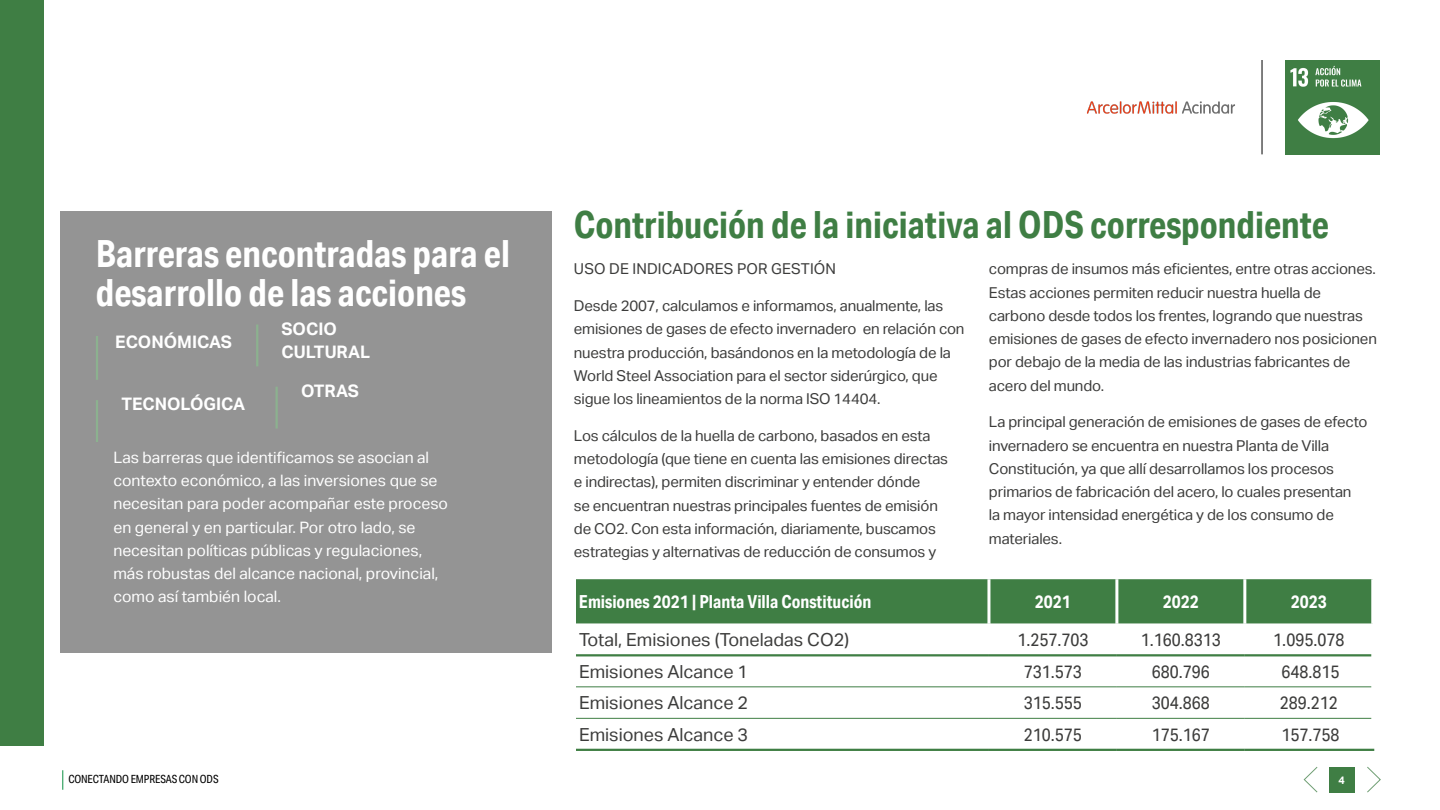
<style>
.page{position:relative;width:1440px;height:810px;background:#fff}
.page>*{position:absolute;margin:0;border:0;box-sizing:border-box;transform-origin:0 0}
.t1{font:700 37.5px/38.2px "Aktiv Grotesk Cd";color:#fff}
.t2{font:700 37.5px "Aktiv Grotesk Cd";color:#3f7e44}
.t3{font:18px "Aktiv Grotesk Cd";color:#3c3c3b}
.t4{font:18px "Aktiv Grotesk";color:#3c3c3b}
.t5{font:700 18px "Aktiv Grotesk Cd";color:#fff}
.t6{font:700 17.25px/23.2px "Aktiv Grotesk";color:#fff}
.t7{font:15.75px/23.2px "Aktiv Grotesk";color:#fff}
.t8{font:15px/23.2px "Aktiv Grotesk";letter-spacing:-.01em;color:#3c3c3b}
.t9{font:15px "Aktiv Grotesk";letter-spacing:.01em;color:#3c3c3b}
.t10{font:11.25px "Aktiv Grotesk Cd";letter-spacing:-.01em;color:#000}
.t11{font:700 10.88px "Aktiv Grotesk";color:#fff}
</style>
<div class="page">
<svg style="left:62px;top:770px;width:1px;height:20px"></svg>
<div style="left:1329px;top:767px;width:25px;height:26px;background:#3f7e44"></div>
<img style="left:1285px;top:60px;width:95px;height:95px">
<hr style="left:1262px;top:60px;width:1px;height:94px;background:#000">
<svg style="left:1303px;top:766px;width:15px;height:27px"></svg>
<svg style="left:1367px;top:766px;width:14px;height:27px"></svg>
<img style="left:1087px;top:101px;width:148px;height:13px">
<div style="left:0;top:0;width:44px;height:746px;background:#3f7e44"></div>
<div style="left:60px;top:212px;width:492px;height:441px;background:#949494"></div>
<hr style="left:96px;top:336px;width:2px;height:44px;background:#8cb18f">
<hr style="left:256px;top:325px;width:2px;height:41px;background:#8cb18f">
<hr style="left:276px;top:387px;width:2px;height:42px;background:#8cb18f">
<div style="left:576px;top:579px;width:795px;height:44px;background:#3f7e44"></div>
<hr style="left:987px;top:579px;width:3px;height:44px;background:#fff">
<hr style="left:1115px;top:579px;width:3px;height:44px;background:#fff">
<hr style="left:1243px;top:579px;width:3px;height:44px;background:#fff">
<hr style="left:576px;top:654px;width:413px;height:2px;background:#3f7e44">
<hr style="left:989px;top:654px;width:128px;height:2px;background:#3f7e44">
<hr style="left:1117px;top:654px;width:128px;height:2px;background:#3f7e44">
<hr style="left:1245px;top:654px;width:126px;height:2px;background:#3f7e44">
<hr style="left:576px;top:718px;width:413px;height:1px;background:#3f7e44">
<hr style="left:989px;top:718px;width:128px;height:1px;background:#3f7e44">
<hr style="left:1117px;top:718px;width:128px;height:1px;background:#3f7e44">
<hr style="left:1245px;top:718px;width:126px;height:1px;background:#3f7e44">
<hr style="left:576px;top:686px;width:413px;height:1px;background:#3f7e44">
<hr style="left:989px;top:686px;width:128px;height:1px;background:#3f7e44">
<hr style="left:1117px;top:686px;width:128px;height:1px;background:#3f7e44">
<hr style="left:1245px;top:686px;width:126px;height:1px;background:#3f7e44">
<hr style="left:576px;top:749px;width:413px;height:2px;background:#3f7e44">
<hr style="left:989px;top:749px;width:128px;height:2px;background:#3f7e44">
<hr style="left:1117px;top:749px;width:128px;height:2px;background:#3f7e44">
<hr style="left:1245px;top:749px;width:129px;height:2px;background:#3f7e44">
<hr style="left:96px;top:400px;width:2px;height:42px;background:#8cb18f">
<h1 class="t1" style="left:96px;top:234px;width:416px">Barreras encontradas para el desarrollo de las acciones</h1>
<p class="t6" style="left:115px;top:331px;width:118px">ECONÓMICAS</p>
<p class="t6" style="left:282px;top:317px;width:90px">SOCIO<br>CULTURAL</p>
<p class="t6" style="left:121px;top:393px;width:125px">TECNOLÓGICA</p>
<p class="t6" style="left:301px;top:379px;width:60px">OTRAS</p>
<p class="t7" style="left:113px;top:446px;width:336px">Las barreras que identificamos se asocian al contexto económico, a las inversiones que se necesitan para poder acompañar este proceso en general y en particular. Por otro lado, se necesitan políticas públicas y regulaciones, más robustas del alcance nacional, provincial, como así también local.</p>
<h1 class="t2" style="left:574px;top:202px;width:756px">Contribución de la iniciativa al ODS correspondiente</h1>
<p class="t9" style="left:574px;top:260px;width:264px">USO DE INDICADORES POR GESTIÓN</p>
<p class="t8" style="left:574px;top:294px;width:392px">Desde 2007, calculamos e informamos, anualmente, las emisiones de gases de efecto invernadero en relación con nuestra producción, basándonos en la metodología de la World Steel Association para el sector siderúrgico, que sigue los lineamientos de la norma ISO 14404.</p>
<p class="t8" style="left:574px;top:424px;width:376px">Los cálculos de la huella de carbono, basados en esta metodología (que tiene en cuenta las emisiones directas e indirectas), permiten discriminar y entender dónde<br>se encuentran nuestras principales fuentes de emisión de CO2. Con esta información, diariamente, buscamos estrategias y alternativas de reducción de consumos y</p>
<p class="t8" style="left:989px;top:258px;width:389px">compras de insumos más eficientes, entre otras acciones.<br>Estas acciones permiten reducir nuestra huella de carbono desde todos los frentes, logrando que nuestras emisiones de gases de efecto invernadero nos posicionen por debajo de la media de las industrias fabricantes de acero del mundo.</p>
<p class="t8" style="left:989px;top:411px;width:380px">La principal generación de emisiones de gases de efecto invernadero se encuentra en nuestra Planta de Villa Constitución, ya que allí desarrollamos los procesos primarios de fabricación del acero, lo cuales presentan<br>la mayor intensidad energética y de los consumo de materiales.</p>
<p class="t5" style="left:579px;top:590px;width:294px">Emisiones 2021 | Planta Villa Constitución</p>
<p class="t5" style="left:1035px;top:590px;width:37px">2021</p>
<p class="t5" style="left:1163px;top:590px;width:37px">2022</p>
<p class="t5" style="left:1291px;top:590px;width:37px">2023</p>
<p class="t4" style="left:579px;top:629px;width:272px">Total, Emisiones (Toneladas CO2)</p>
<p class="t3" style="left:1017px;top:629px;width:73px">1.257.703</p>
<p class="t3" style="left:1141px;top:629px;width:82px">1.160.8313</p>
<p class="t3" style="left:1273px;top:629px;width:73px">1.095.078</p>
<p class="t4" style="left:579px;top:661px;width:171px">Emisiones Alcance 1</p>
<p class="t3" style="left:1024px;top:660px;width:60px">731.573</p>
<p class="t3" style="left:1152px;top:660px;width:60px">680.796</p>
<p class="t3" style="left:1281px;top:660px;width:60px">648.815</p>
<p class="t4" style="left:579px;top:692px;width:171px">Emisiones Alcance 2</p>
<p class="t3" style="left:1024px;top:692px;width:60px">315.555</p>
<p class="t3" style="left:1152px;top:692px;width:60px">304.868</p>
<p class="t3" style="left:1280px;top:692px;width:60px">289.212</p>
<p class="t4" style="left:579px;top:724px;width:171px">Emisiones Alcance 3</p>
<p class="t3" style="left:1024px;top:723px;width:60px">210.575</p>
<p class="t3" style="left:1152px;top:723px;width:60px">175.167</p>
<p class="t3" style="left:1281px;top:723px;width:60px">157.758</p>
<p class="t10" style="left:68px;top:773px;width:152px">CONECTANDO EMPRESAS CON ODS</p>
<p class="t11" style="left:1338px;top:774px;width:8px">4</p>
</div>
